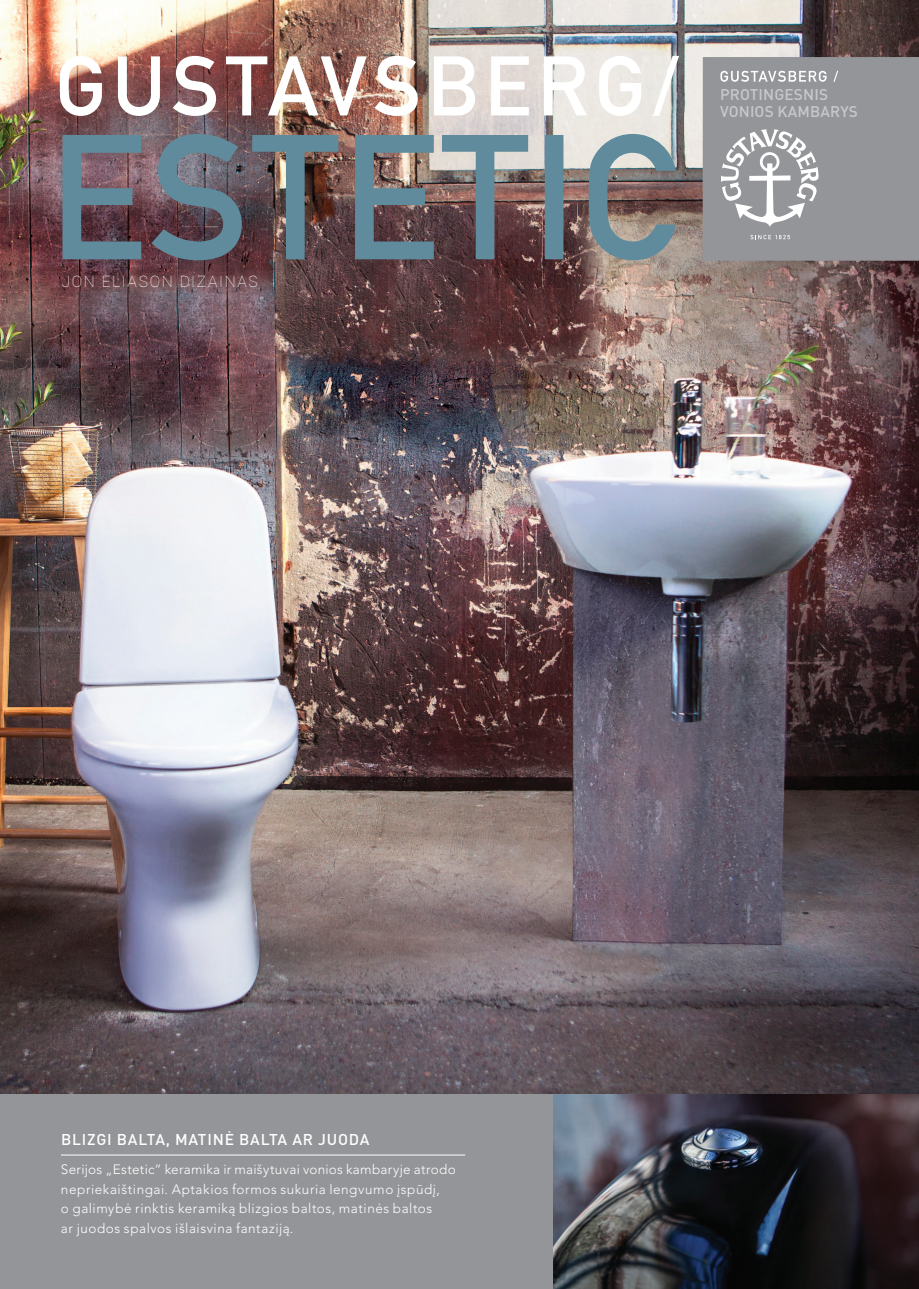
<style>
.page{position:relative;width:919px;height:1289px;background:#fff}
.page>*{position:absolute;margin:0;border:0;box-sizing:border-box;transform-origin:0 0}
.t1{font:100 15.6px "Roboto";letter-spacing:.1em;color:#fff}
.t2{font:500 15.45px "DIN Pro";letter-spacing:.05em;color:#fff}
.t3{font:500 15.3px/17.2px "DIN Pro";letter-spacing:.01em;color:#c7c8ca}
.t4{font:300 13.5px/19.5px "Avenir LT Pro";letter-spacing:.04em;color:#fff}
</style>
<div class="page">
<img style="left:0;top:0;width:918px;height:1094px">
<div style="left:0;top:1094px;width:553px;height:194px;background:#939598"></div>
<img style="left:62px;top:134px;width:614px;height:126px">
<img style="left:60px;top:56px;width:619px;height:60px">
<hr style="left:61px;top:1154px;width:404px;height:1px;background:#fff">
<div style="left:702px;top:57px;width:216px;height:204px;background:#939598"></div>
<svg style="left:721px;top:129px;width:97px;height:98px"></svg>
<svg style="left:750px;top:235px;width:39px;height:4px"></svg>
<svg style="left:720px;top:71px;width:106px;height:11px"></svg>
<svg style="left:833px;top:71px;width:5px;height:11px"></svg>
<img style="left:553px;top:1094px;width:365px;height:194px">
<p class="t1" style="left:62px;top:271px;width:198px">JON ELIASON DIZAINAS</p>
<p class="t3" style="left:720px;top:87px;width:139px">PROTINGESNIS<br>VONIOS KAMBARYS</p>
<p class="t2" style="left:61px;top:1133px;width:310px">BLIZGI BALTA, MATINĖ BALTA AR JUODA</p>
<p class="t4" style="left:61px;top:1160px;width:396px">Serijos „Estetic“ keramika ir maišytuvai vonios kambaryje atrodo nepriekaištingai. Aptakios formos sukuria lengvumo įspūdį,<br>o galimybė rinktis keramiką blizgios baltos, matinės baltos<br>ar juodos spalvos išlaisvina fantaziją.</p>
</div>
